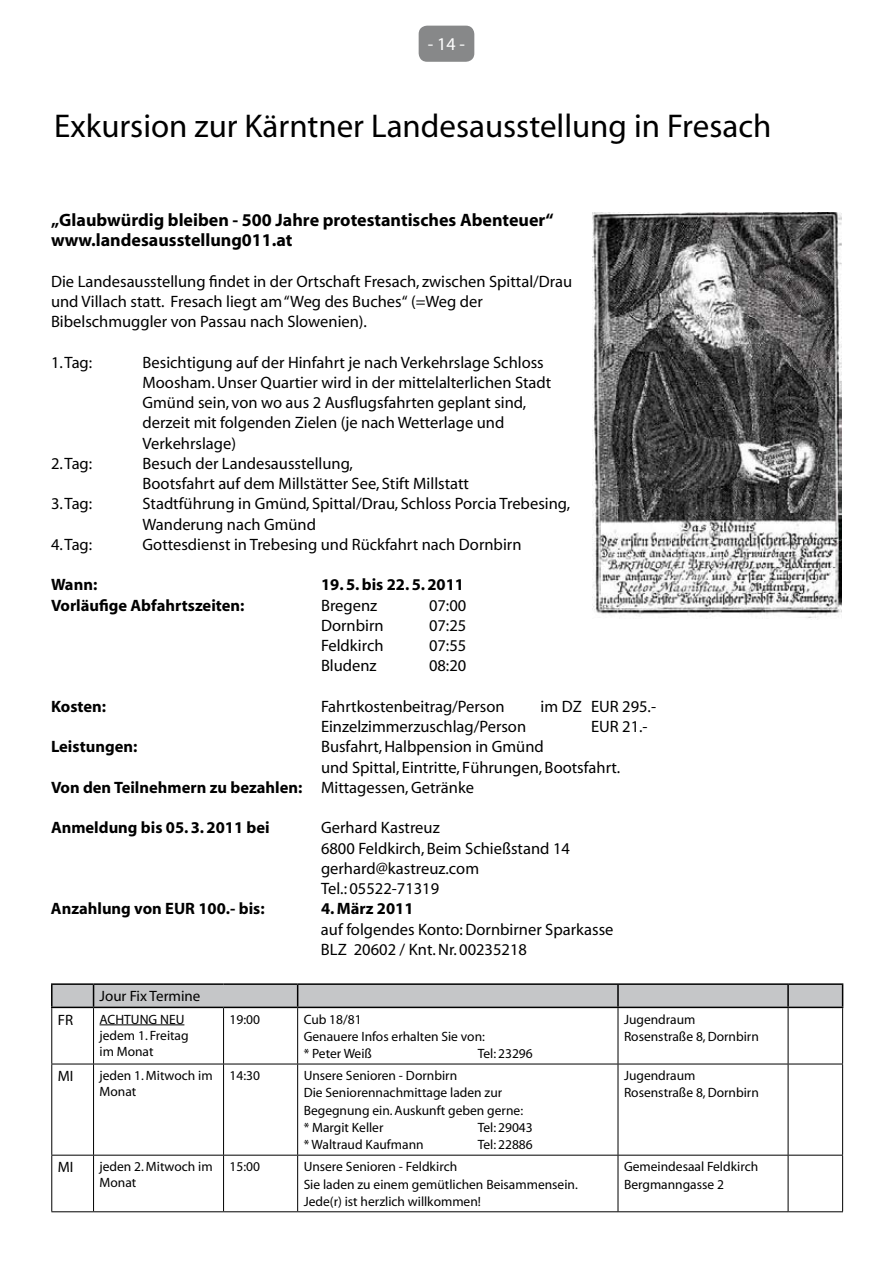
<style>
.page{position:relative;width:893px;height:1263px;background:#fff}
.page>*{position:absolute;margin:0;border:0;box-sizing:border-box;transform-origin:0 0}
.t1{font:33px "Myriad";color:#000}
.t2{font:700 18px/20.2px "Myriad";color:#000}
.t3{font:18px "Myriad";color:#fff}
.t4{font:16.5px/20.2px "Myriad";color:#000}
.t5{font:700 16.5px "Myriad";color:#000}
.t6{font:15px "Myriad";color:#000}
.t7{font:13.5px/17.2px "Myriad";color:#000}
.s1{font-weight:400}
</style>
<div class="page">
<div style="left:419px;top:26px;width:55px;height:36px;background:#878889;border-radius:9px"></div>
<hr style="left:51px;top:1008px;width:1px;height:56px;background:#000">
<hr style="left:93px;top:1008px;width:1px;height:56px;background:#000">
<hr style="left:223px;top:1008px;width:1px;height:56px;background:#000">
<hr style="left:297px;top:1008px;width:1px;height:56px;background:#000">
<hr style="left:618px;top:1008px;width:1px;height:56px;background:#000">
<hr style="left:788px;top:1008px;width:1px;height:56px;background:#000">
<hr style="left:842px;top:1008px;width:1px;height:56px;background:#000">
<hr style="left:51px;top:1064px;width:43px;height:1px;background:#000">
<hr style="left:51px;top:1064px;width:1px;height:91px;background:#000">
<hr style="left:94px;top:1064px;width:130px;height:1px;background:#000">
<hr style="left:93px;top:1064px;width:1px;height:91px;background:#000">
<hr style="left:224px;top:1064px;width:74px;height:1px;background:#000">
<hr style="left:223px;top:1064px;width:1px;height:91px;background:#000">
<hr style="left:298px;top:1064px;width:320px;height:1px;background:#000">
<hr style="left:297px;top:1064px;width:1px;height:91px;background:#000">
<hr style="left:618px;top:1064px;width:170px;height:1px;background:#000">
<hr style="left:618px;top:1064px;width:1px;height:91px;background:#000">
<hr style="left:788px;top:1064px;width:55px;height:1px;background:#000">
<hr style="left:788px;top:1064px;width:1px;height:91px;background:#000">
<hr style="left:842px;top:1064px;width:1px;height:91px;background:#000">
<hr style="left:51px;top:1155px;width:43px;height:1px;background:#000">
<hr style="left:51px;top:1155px;width:1px;height:56px;background:#000">
<hr style="left:94px;top:1155px;width:130px;height:1px;background:#000">
<hr style="left:93px;top:1155px;width:1px;height:56px;background:#000">
<hr style="left:224px;top:1155px;width:74px;height:1px;background:#000">
<hr style="left:223px;top:1155px;width:1px;height:56px;background:#000">
<hr style="left:298px;top:1155px;width:320px;height:1px;background:#000">
<hr style="left:297px;top:1155px;width:1px;height:56px;background:#000">
<hr style="left:618px;top:1155px;width:170px;height:1px;background:#000">
<hr style="left:618px;top:1155px;width:1px;height:56px;background:#000">
<hr style="left:788px;top:1155px;width:55px;height:1px;background:#000">
<hr style="left:788px;top:1155px;width:1px;height:56px;background:#000">
<hr style="left:842px;top:1155px;width:1px;height:56px;background:#000">
<hr style="left:51px;top:983px;width:43px;height:2px;background:#000">
<hr style="left:51px;top:985px;width:2px;height:22px;background:#000">
<hr style="left:94px;top:983px;width:130px;height:2px;background:#000">
<hr style="left:224px;top:983px;width:74px;height:2px;background:#000">
<hr style="left:298px;top:983px;width:320px;height:2px;background:#000">
<hr style="left:618px;top:983px;width:170px;height:2px;background:#000">
<hr style="left:788px;top:983px;width:55px;height:2px;background:#000">
<svg style="left:52px;top:984px;width:791px;height:23px;background:#b8b9bb"></svg>
<hr style="left:51px;top:1007px;width:43px;height:1px;background:#000">
<hr style="left:94px;top:1007px;width:130px;height:1px;background:#000">
<hr style="left:224px;top:1007px;width:74px;height:1px;background:#000">
<hr style="left:298px;top:1007px;width:320px;height:1px;background:#000">
<hr style="left:618px;top:1007px;width:170px;height:1px;background:#000">
<hr style="left:788px;top:1007px;width:55px;height:1px;background:#000">
<hr style="left:51px;top:1211px;width:43px;height:1px;background:#000">
<hr style="left:94px;top:1211px;width:130px;height:1px;background:#000">
<hr style="left:224px;top:1211px;width:74px;height:1px;background:#000">
<hr style="left:298px;top:1211px;width:320px;height:1px;background:#000">
<hr style="left:618px;top:1211px;width:170px;height:1px;background:#000">
<hr style="left:788px;top:1211px;width:55px;height:1px;background:#000">
<hr style="left:100px;top:1024px;width:84px;height:1px;background:#000">
<img style="left:592px;top:213px;width:250px;height:407px">
<p class="t3" style="left:428px;top:35px;width:39px">- 14 -</p>
<h1 class="t1" style="left:54px;top:110px;width:719px">Exkursion zur Kärntner Landesausstellung in Fresach</h1>
<p class="t2" style="left:51px;top:210px;width:504px">„Glaubwürdig bleiben - 500 Jahre protestantisches Abenteuer“ www.landesausstellung011.at</p>
<p class="t4" style="left:51px;top:272px;width:523px">Die Landesausstellung findet in der Ortschaft Fresach, zwischen Spittal/Drau und Villach statt. Fresach liegt am “Weg des Buches“ (=Weg der<br>Bibelschmuggler von Passau nach Slowenien).</p>
<p class="t4" style="left:51px;top:353px;width:43px">1. Tag:</p>
<p class="t4" style="left:143px;top:353px;width:410px">Besichtigung auf der Hinfahrt je nach Verkehrslage Schloss Moosham. Unser Quartier wird in der mittelalterlichen Stadt Gmünd sein, von wo aus 2 Ausflugsfahrten geplant sind, derzeit mit folgenden Zielen (je nach Wetterlage und Verkehrslage)</p>
<p class="t4" style="left:51px;top:454px;width:43px">2. Tag:</p>
<p class="t4" style="left:143px;top:454px;width:328px">Besuch der Landesausstellung,<br>Bootsfahrt auf dem Millstätter See, Stift Millstatt</p>
<p class="t4" style="left:51px;top:494px;width:43px">3. Tag:</p>
<p class="t4" style="left:143px;top:494px;width:429px">Stadtführung in Gmünd, Spittal/Drau, Schloss Porcia Trebesing,<br>Wanderung nach Gmünd</p>
<p class="t4" style="left:51px;top:535px;width:43px">4. Tag:</p>
<p class="t4" style="left:143px;top:535px;width:380px">Gottesdienst in Trebesing und Rückfahrt nach Dornbirn</p>
<p class="t5" style="left:51px;top:576px;width:48px">Wann:</p>
<p class="t5" style="left:321px;top:576px;width:145px">19. 5. bis 22. 5. 2011</p>
<p class="t5" style="left:51px;top:596px;width:195px">Vorläufige Abfahrtszeiten:</p>
<p class="t4" style="left:321px;top:596px;width:58px">Bregenz</p>
<p class="t4" style="left:429px;top:596px;width:39px">07:00</p>
<p class="t4" style="left:321px;top:616px;width:64px">Dornbirn</p>
<p class="t4" style="left:429px;top:616px;width:39px">07:25</p>
<p class="t4" style="left:321px;top:636px;width:64px">Feldkirch</p>
<p class="t4" style="left:429px;top:636px;width:39px">07:55</p>
<p class="t4" style="left:321px;top:656px;width:57px">Bludenz</p>
<p class="t4" style="left:429px;top:656px;width:39px">08:20</p>
<p class="t5" style="left:51px;top:698px;width:57px">Kosten:</p>
<p class="t4" style="left:321px;top:697px;width:185px">Fahrtkostenbeitrag/Person</p>
<p class="t4" style="left:541px;top:697px;width:117px">im DZ EUR 295.-</p>
<p class="t4" style="left:321px;top:717px;width:207px">Einzelzimmerzuschlag/Person</p>
<p class="t4" style="left:591px;top:717px;width:58px">EUR 21.-</p>
<p class="t5" style="left:51px;top:738px;width:88px">Leistungen:</p>
<p class="t4" style="left:321px;top:737px;width:224px">Busfahrt, Halbpension in Gmünd</p>
<p class="t4" style="left:321px;top:758px;width:301px">und Spittal, Eintritte, Führungen, Bootsfahrt.</p>
<p class="t5" style="left:51px;top:779px;width:425px">Von den Teilnehmern zu bezahlen: <span class="s1">Mittagessen, Getränke</span></p>
<p class="t5" style="left:51px;top:819px;width:220px">Anmeldung bis 05. 3. 2011 bei</p>
<p class="t4" style="left:321px;top:818px;width:250px">Gerhard Kastreuz<br>6800 Feldkirch, Beim Schießstand 14 gerhard@kastreuz.com<br>Tel.: 05522-71319</p>
<p class="t5" style="left:51px;top:900px;width:215px">Anzahlung von EUR 100.- bis:</p>
<p class="t5" style="left:321px;top:900px;width:94px">4. März 2011</p>
<p class="t4" style="left:321px;top:920px;width:294px">auf folgendes Konto: Dornbirner Sparkasse<br>BLZ 20602 / Knt. Nr. 00235218</p>
<p class="t6" style="left:100px;top:989px;width:102px">Jour Fix Termine</p>
<p class="t6" style="left:58px;top:1012px;width:17px">FR</p>
<p class="t7" style="left:100px;top:1011px;width:91px;line-height:16.2px">ACHTUNG NEU jedem 1. Freitag im Monat</p>
<p class="t7" style="left:230px;top:1011px;width:32px">19:00</p>
<p class="t7" style="left:304px;top:1011px;width:183px">Cub 18/81<br>Genauere Infos erhalten Sie von: * Peter Weiß</p>
<p class="t7" style="left:624px;top:1011px;width:136px">Jugendraum<br>Rosenstraße 8, Dornbirn</p>
<p class="t7" style="left:478px;top:1045px;width:57px">Tel: 23296</p>
<p class="t6" style="left:58px;top:1069px;width:17px">MI</p>
<p class="t7" style="left:100px;top:1068px;width:115px;line-height:16.2px">jeden 1. Mitwoch im<br>Monat</p>
<p class="t7" style="left:230px;top:1067px;width:32px">14:30</p>
<p class="t7" style="left:304px;top:1067px;width:221px">Unsere Senioren - Dornbirn<br>Die Seniorennachmittage laden zur<br>Begegnung ein. Auskunft geben gerne: * Margit Keller</p>
<p class="t7" style="left:478px;top:1119px;width:57px">Tel: 29043</p>
<p class="t7" style="left:304px;top:1136px;width:122px">* Waltraud Kaufmann</p>
<p class="t7" style="left:478px;top:1136px;width:57px">Tel: 22886</p>
<p class="t7" style="left:624px;top:1067px;width:136px">Jugendraum<br>Rosenstraße 8, Dornbirn</p>
<p class="t6" style="left:58px;top:1160px;width:17px">MI</p>
<p class="t7" style="left:100px;top:1159px;width:115px;line-height:16.2px">jeden 2. Mitwoch im<br>Monat</p>
<p class="t7" style="left:230px;top:1159px;width:32px">15:00</p>
<p class="t7" style="left:304px;top:1159px;width:276px">Unsere Senioren - Feldkirch<br>Sie laden zu einem gemütlichen Beisammensein.<br>Jede(r) ist herzlich willkommen!</p>
<p class="t7" style="left:624px;top:1159px;width:136px">Gemeindesaal Feldkirch<br>Bergmanngasse 2</p>
</div>
